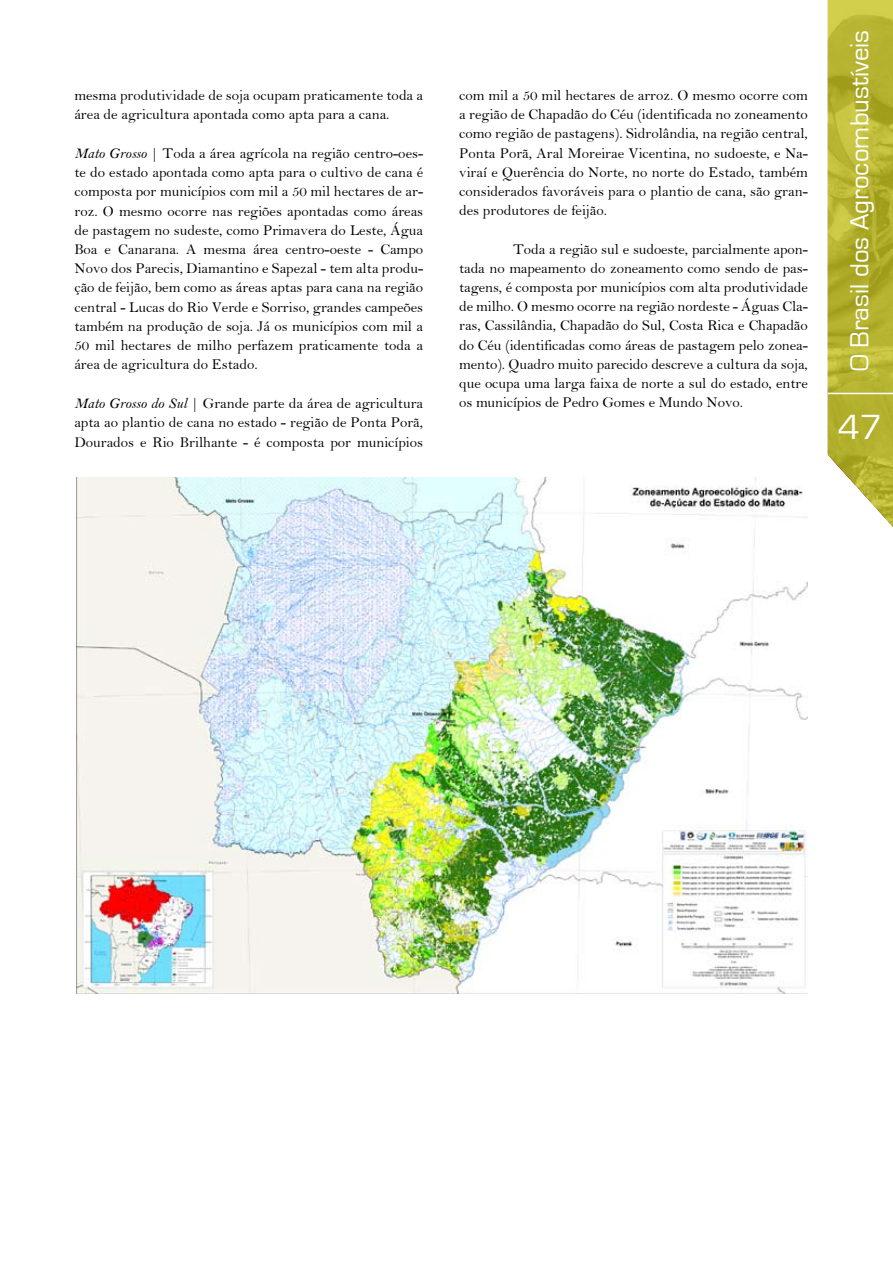
<style>
.page{position:relative;width:893px;height:1263px;background:#fff}
.page>*{position:absolute;margin:0;border:0;box-sizing:border-box;transform-origin:0 0}
.t1{font:36px "Eurostile";color:#fff}
.t2{font:27px "Eurostile";color:#fff}
.t3{font:15px/19.2px "Bell";color:#000;text-align:justify}
.s1{font-family:"Bell MT Italic"}
</style>
<div class="page">
<img style="left:77px;top:478px;width:731px;height:515px">
<svg style="left:827px;top:0;width:66px;height:527px;background:#bbb842"></svg>
<hr style="left:828px;top:393px;width:65px;height:1px;background:#fff">
<p class="t3" style="left:74px;top:86px;width:350px">mesma produtividade de soja ocupam praticamente toda a área de agricultura apontada como apta para a cana.</p>
<p class="t3" style="left:74px;top:143px;width:350px"><span class="s1">Mato Grosso</span> | Toda a área agrícola na região centro-oes&shy;te do estado apontada como apta para o cultivo de cana é composta por municípios com mil a 50 mil hectares de ar&shy;roz. O mesmo ocorre nas regiões apontadas como áreas de pastagem no sudeste, como Primavera do Leste, Água Boa e Canarana. A mesma área centro-oeste - Campo Novo dos Parecis, Diamantino e Sapezal - tem alta produ&shy;ção de feijão, bem como as áreas aptas para cana na região central - Lucas do Rio Verde e Sorriso, grandes campeões também na produção de soja. Já os municípios com mil a 50 mil hectares de milho perfazem praticamente toda a área de agricultura do Estado.</p>
<p class="t3" style="left:74px;top:394px;width:350px"><span class="s1">Mato Grosso do Sul</span> | Grande parte da área de agricultura apta ao plantio de cana no estado - região de Ponta Porã, Dourados e Rio Brilhante - é composta por municípios</p>
<p class="t3" style="left:459px;top:86px;width:350px">com mil a 50 mil hectares de arroz. O mesmo ocorre com a região de Chapadão do Céu (identificada no zoneamento como região de pastagens). Sidrolândia, na região central, Ponta Porã, Aral Moreirae Vicentina, no sudoeste, e Na&shy;viraí e Querência do Norte, no norte do Estado, também considerados favoráveis para o plantio de cana, são gran&shy;des produtores de feijão.</p>
<p class="t3" style="left:459px;top:239px;width:350px;text-indent:54px">Toda a região sul e sudoeste, parcialmente apon&shy;tada no mapeamento do zoneamento como sendo de pas&shy;tagens, é composta por municípios com alta produtividade de milho. O mesmo ocorre na região nordeste - Águas Cla&shy;ras, Cassilândia, Chapadão do Sul, Costa Rica e Chapadão do Céu (identificadas como áreas de pastagem pelo zonea&shy;mento). Quadro muito parecido descreve a cultura da soja, que ocupa uma larga faixa de norte a sul do estado, entre os municípios de Pedro Gomes e Mundo Novo.</p>
<h2 class="t2" style="left:845px;top:371px;width:343px;rotate:-90deg">O Brasil dos Agrocombustíveis</h2>
<h1 class="t1" style="left:838px;top:408px;width:41px">47</h1>
</div>
